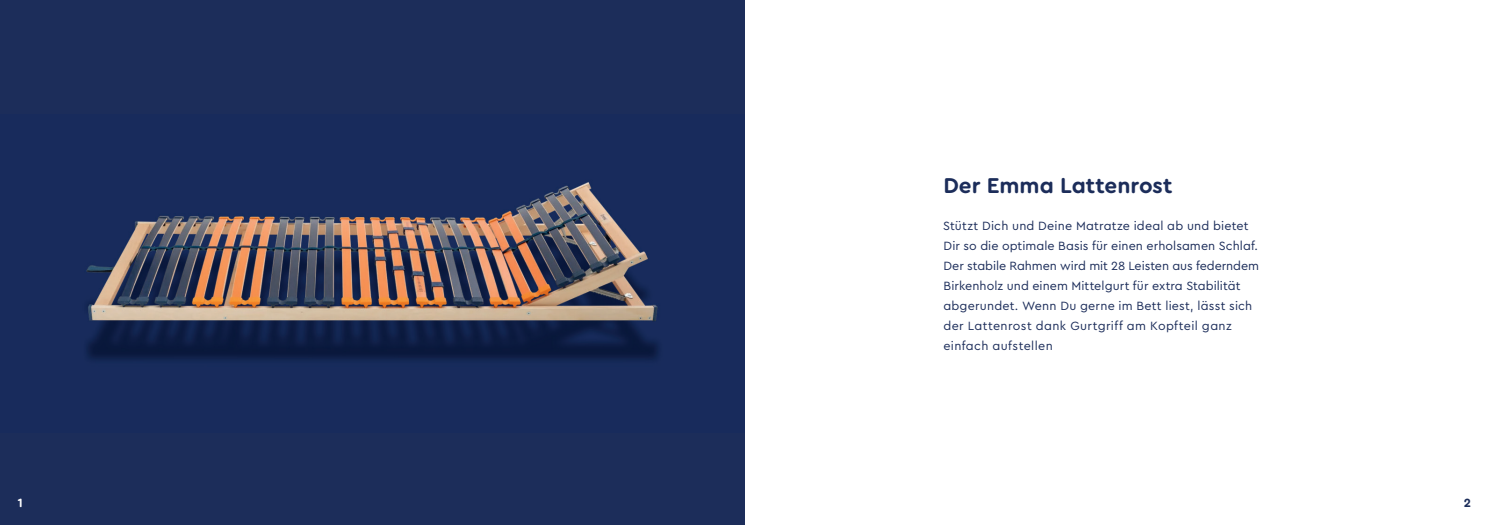
<style>
.page{position:relative;width:1489px;height:525px;background:#fff}
.page>*{position:absolute;margin:0;border:0;box-sizing:border-box;transform-origin:0 0}
.t1{font:700 22.5px "Cera Round Pro Emma";color:#1c2d5a}
.t2{font:12.5px/20px "Cera Pro Emma";letter-spacing:.01em;color:#1c2d5a}
.t3{font:700 12.5px "Cera Round Pro Emma";color:#fff}
.t4{font:700 12.5px "Cera Round Pro Emma";color:#1c2d5a}
</style>
<div class="page">
<div style="left:0;top:0;width:744px;height:524px;background:#1c2d5a"></div>
<img style="left:86px;top:182px;width:572px;height:178px">
<h1 class="t1" style="left:943px;top:169px;width:231px">Der Emma Lattenrost</h1>
<p class="t2" style="left:943px;top:215px;width:317px">Stützt Dich und Deine Matratze ideal ab und bietet Dir so die optimale Basis für einen erholsamen Schlaf.<br>Der stabile Rahmen wird mit 28 Leisten aus federndem Birkenholz und einem Mittelgurt für extra Stabilität abgerundet. Wenn Du gerne im Bett liest, lässt sich der Lattenrost dank Gurtgriff am Kopfteil ganz einfach aufstellen</p>
<p class="t3" style="left:18px;top:494px;width:7px">1</p>
<p class="t4" style="left:1463px;top:494px;width:9px">2</p>
</div>
